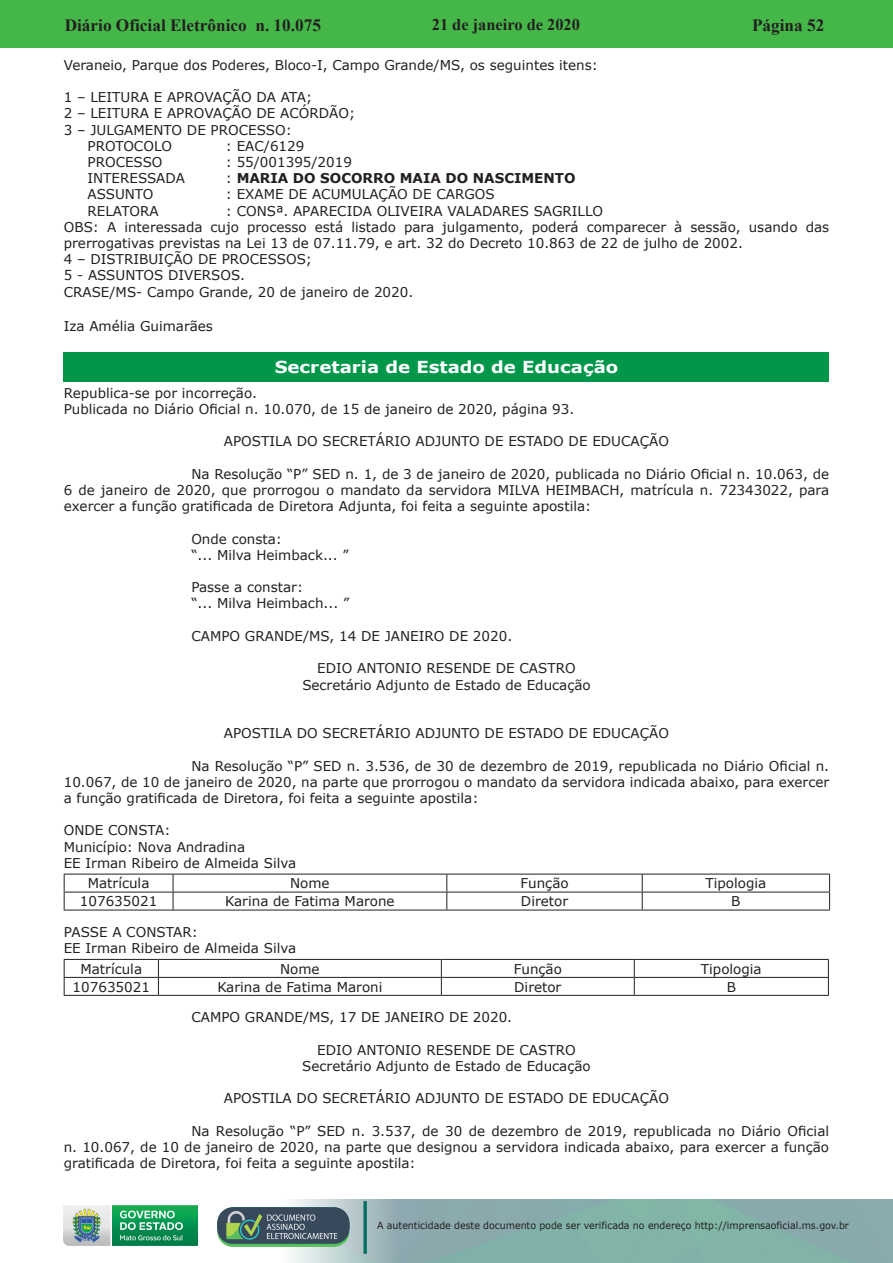
<style>
.page{position:relative;width:893px;height:1263px;background:#fff}
.page>*{position:absolute;margin:0;border:0;box-sizing:border-box;transform-origin:0 0}
.t1{font:700 17.25px "Times New Roman";color:#231f20}
.t2{font:700 16.5px "Verdana";color:#fff;scale:1.1 1}
.t3{font:700 16.35px "Times New Roman";color:#231f20}
.t4{font:13.5px/16.2px "Verdana";color:#231f20}
.t5{font:700 13.5px "Verdana";color:#231f20}
.t6{font:9.9px "Verdana";color:#231f20;scale:.95 1}
.s1{font-weight:400}
</style>
<div class="page">
<div style="left:0;top:0;width:893px;height:48px;background:#45b749"></div>
<img style="left:63px;top:1199px;width:830px;height:64px">
<img style="left:364px;top:1202px;width:2px;height:51px">
<img style="left:218px;top:1207px;width:132px;height:39px">
<img style="left:64px;top:1205px;width:134px;height:41px">
<div style="left:64px;top:352px;width:765px;height:30px;background:#00974a"></div>
<hr style="left:64px;top:874px;width:109px;height:1px;background:#231f20">
<hr style="left:173px;top:874px;width:274px;height:1px;background:#231f20">
<hr style="left:447px;top:874px;width:195px;height:1px;background:#231f20">
<hr style="left:642px;top:874px;width:188px;height:1px;background:#231f20">
<hr style="left:64px;top:892px;width:109px;height:1px;background:#231f20">
<svg style="left:64px;top:874px;width:1px;height:36px"></svg>
<hr style="left:173px;top:892px;width:274px;height:1px;background:#231f20">
<svg style="left:173px;top:874px;width:1px;height:36px"></svg>
<hr style="left:447px;top:892px;width:195px;height:1px;background:#231f20">
<svg style="left:446px;top:874px;width:1px;height:36px"></svg>
<hr style="left:642px;top:892px;width:188px;height:1px;background:#231f20">
<svg style="left:642px;top:874px;width:1px;height:36px"></svg>
<svg style="left:829px;top:874px;width:1px;height:36px"></svg>
<hr style="left:64px;top:910px;width:109px;height:1px;background:#231f20">
<hr style="left:173px;top:910px;width:274px;height:1px;background:#231f20">
<hr style="left:447px;top:910px;width:195px;height:1px;background:#231f20">
<hr style="left:642px;top:910px;width:188px;height:1px;background:#231f20">
<hr style="left:64px;top:959px;width:94px;height:1px;background:#231f20">
<hr style="left:158px;top:959px;width:283px;height:1px;background:#231f20">
<hr style="left:441px;top:959px;width:193px;height:1px;background:#231f20">
<hr style="left:634px;top:959px;width:195px;height:1px;background:#231f20">
<hr style="left:64px;top:977px;width:94px;height:1px;background:#231f20">
<svg style="left:64px;top:960px;width:1px;height:35px"></svg>
<hr style="left:158px;top:977px;width:283px;height:1px;background:#231f20">
<svg style="left:158px;top:960px;width:1px;height:35px"></svg>
<hr style="left:441px;top:977px;width:193px;height:1px;background:#231f20">
<svg style="left:441px;top:960px;width:1px;height:35px"></svg>
<hr style="left:634px;top:977px;width:195px;height:1px;background:#231f20">
<svg style="left:634px;top:960px;width:1px;height:35px"></svg>
<svg style="left:828px;top:960px;width:1px;height:35px"></svg>
<hr style="left:64px;top:995px;width:94px;height:1px;background:#231f20">
<hr style="left:158px;top:995px;width:283px;height:1px;background:#231f20">
<hr style="left:441px;top:995px;width:193px;height:1px;background:#231f20">
<hr style="left:634px;top:995px;width:195px;height:1px;background:#231f20">
<p class="t1" style="left:65px;top:13px;width:258px">Diário Oficial Eletrônico n. 10.075</p>
<p class="t3" style="left:432px;top:13px;width:150px">21 de janeiro de 2020</p>
<p class="t1" style="left:752px;top:13px;width:74px">Página 52</p>
<p class="t4" style="left:64px;top:57px;width:536px">Veraneio, Parque dos Poderes, Bloco-I, Campo Grande/MS, os seguintes itens:</p>
<p class="t4" style="left:64px;top:89px;width:250px">1 – LEITURA E APROVAÇÃO DA ATA;</p>
<p class="t4" style="left:64px;top:105px;width:293px">2 – LEITURA E APROVAÇÃO DE ACÓRDÃO;</p>
<p class="t4" style="left:64px;top:122px;width:230px">3 – JULGAMENTO DE PROCESSO:</p>
<p class="t4" style="left:88px;top:138px;width:86px">PROTOCOLO</p>
<p class="t4" style="left:226px;top:138px;width:80px">: EAC/6129</p>
<p class="t4" style="left:88px;top:154px;width:77px">PROCESSO</p>
<p class="t4" style="left:226px;top:154px;width:128px">: 55/001395/2019</p>
<p class="t4" style="left:88px;top:170px;width:99px">INTERESSADA</p>
<p class="t5" style="left:226px;top:169px;width:351px"><span class="s1">:</span> MARIA DO SOCORRO MAIA DO NASCIMENTO</p>
<p class="t4" style="left:88px;top:186px;width:68px">ASSUNTO</p>
<p class="t4" style="left:226px;top:186px;width:270px">: EXAME DE ACUMULAÇÃO DE CARGOS</p>
<p class="t4" style="left:88px;top:203px;width:73px">RELATORA</p>
<p class="t4" style="left:64px;top:203px;width:767px;text-indent:162px">: CONSª. APARECIDA OLIVEIRA VALADARES SAGRILLO<br>OBS: A interessada cujo processo está listado para julgamento, poderá comparecer à sessão, usando das prerrogativas previstas na Lei 13 de 07.11.79, e art. 32 do Decreto 10.863 de 22 de julho de 2002.<br>4 – DISTRIBUIÇÃO DE PROCESSOS;<br>5 - ASSUNTOS DIVERSOS.<br>CRASE/MS- Campo Grande, 20 de janeiro de 2020.</p>
<p class="t4" style="left:64px;top:318px;width:151px">Iza Amélia Guimarães</p>
<p class="t2" style="left:275px;top:355px;width:314px">Secretaria de Estado de Educação</p>
<p class="t4" style="left:64px;top:385px;width:512px">Republica-se por incorreção.<br>Publicada no Diário Oficial n. 10.070, de 15 de janeiro de 2020, página 93.</p>
<p class="t4" style="left:224px;top:433px;width:447px">APOSTILA DO SECRETÁRIO ADJUNTO DE ESTADO DE EDUCAÇÃO</p>
<p class="t4" style="left:64px;top:466px;width:767px;text-align:justify;text-indent:128px">Na Resolução “P” SED n. 1, de 3 de janeiro de 2020, publicada no Diário Oficial n. 10.063, de 6 de janeiro de 2020, que prorrogou o mandato da servidora MILVA HEIMBACH, matrícula n. 72343022, para exercer a função gratificada de Diretora Adjunta, foi feita a seguinte apostila:</p>
<p class="t4" style="left:191px;top:530px;width:159px">Onde consta:<br>“... Milva Heimback... ”</p>
<p class="t4" style="left:191px;top:579px;width:159px">Passe a constar:<br>“... Milva Heimbach... ”</p>
<p class="t4" style="left:191px;top:628px;width:322px">CAMPO GRANDE/MS, 14 DE JANEIRO DE 2020.</p>
<p class="t4" style="left:302px;top:660px;width:290px;text-align:center">EDIO ANTONIO RESENDE DE CASTRO<br>Secretário Adjunto de Estado de Educação</p>
<p class="t4" style="left:224px;top:725px;width:447px">APOSTILA DO SECRETÁRIO ADJUNTO DE ESTADO DE EDUCAÇÃO</p>
<p class="t4" style="left:64px;top:757px;width:767px;text-align:justify;text-indent:128px">Na Resolução “P” SED n. 3.536, de 30 de dezembro de 2019, republicada no Diário Oficial n.<br>10.067, de 10 de janeiro de 2020, na parte que prorrogou o mandato da servidora indicada abaixo, para exercer a função gratificada de Diretora, foi feita a seguinte apostila:</p>
<p class="t4" style="left:64px;top:822px;width:234px">ONDE CONSTA:<br>Município: Nova Andradina<br>EE Irman Ribeiro de Almeida Silva</p>
<p class="t4" style="left:88px;top:875px;width:63px">Matrícula</p>
<p class="t4" style="left:290px;top:875px;width:41px">Nome</p>
<p class="t4" style="left:520px;top:875px;width:50px">Função</p>
<p class="t4" style="left:705px;top:875px;width:62px">Tipologia</p>
<p class="t4" style="left:80px;top:893px;width:79px">107635021</p>
<p class="t4" style="left:225px;top:893px;width:171px">Karina de Fatima Marone</p>
<p class="t4" style="left:521px;top:893px;width:49px">Diretor</p>
<p class="t4" style="left:731px;top:893px;width:11px">B</p>
<p class="t4" style="left:64px;top:924px;width:234px">PASSE A CONSTAR:<br>EE Irman Ribeiro de Almeida Silva</p>
<p class="t4" style="left:80px;top:960px;width:63px">Matrícula</p>
<p class="t4" style="left:280px;top:960px;width:41px">Nome</p>
<p class="t4" style="left:514px;top:960px;width:50px">Função</p>
<p class="t4" style="left:701px;top:960px;width:62px">Tipologia</p>
<p class="t4" style="left:73px;top:978px;width:79px">107635021</p>
<p class="t4" style="left:217px;top:978px;width:167px">Karina de Fatima Maroni</p>
<p class="t4" style="left:514px;top:978px;width:49px">Diretor</p>
<p class="t4" style="left:727px;top:978px;width:11px">B</p>
<p class="t4" style="left:191px;top:1009px;width:322px">CAMPO GRANDE/MS, 17 DE JANEIRO DE 2020.</p>
<p class="t4" style="left:302px;top:1041px;width:290px;text-align:center">EDIO ANTONIO RESENDE DE CASTRO<br>Secretário Adjunto de Estado de Educação</p>
<p class="t4" style="left:224px;top:1090px;width:447px">APOSTILA DO SECRETÁRIO ADJUNTO DE ESTADO DE EDUCAÇÃO</p>
<p class="t4" style="left:64px;top:1122px;width:767px;text-align:justify;text-indent:128px">Na Resolução “P” SED n. 3.537, de 30 de dezembro de 2019, republicada no Diário Oficial n. 10.067, de 10 de janeiro de 2020, na parte que designou a servidora indicada abaixo, para exercer a função gratificada de Diretora, foi feita a seguinte apostila:</p>
<p class="t6" style="left:377px;top:1219px;width:498px">A autenticidade deste documento pode ser verificada no endereço http://imprensaoficial.ms.gov.br</p>
</div>
